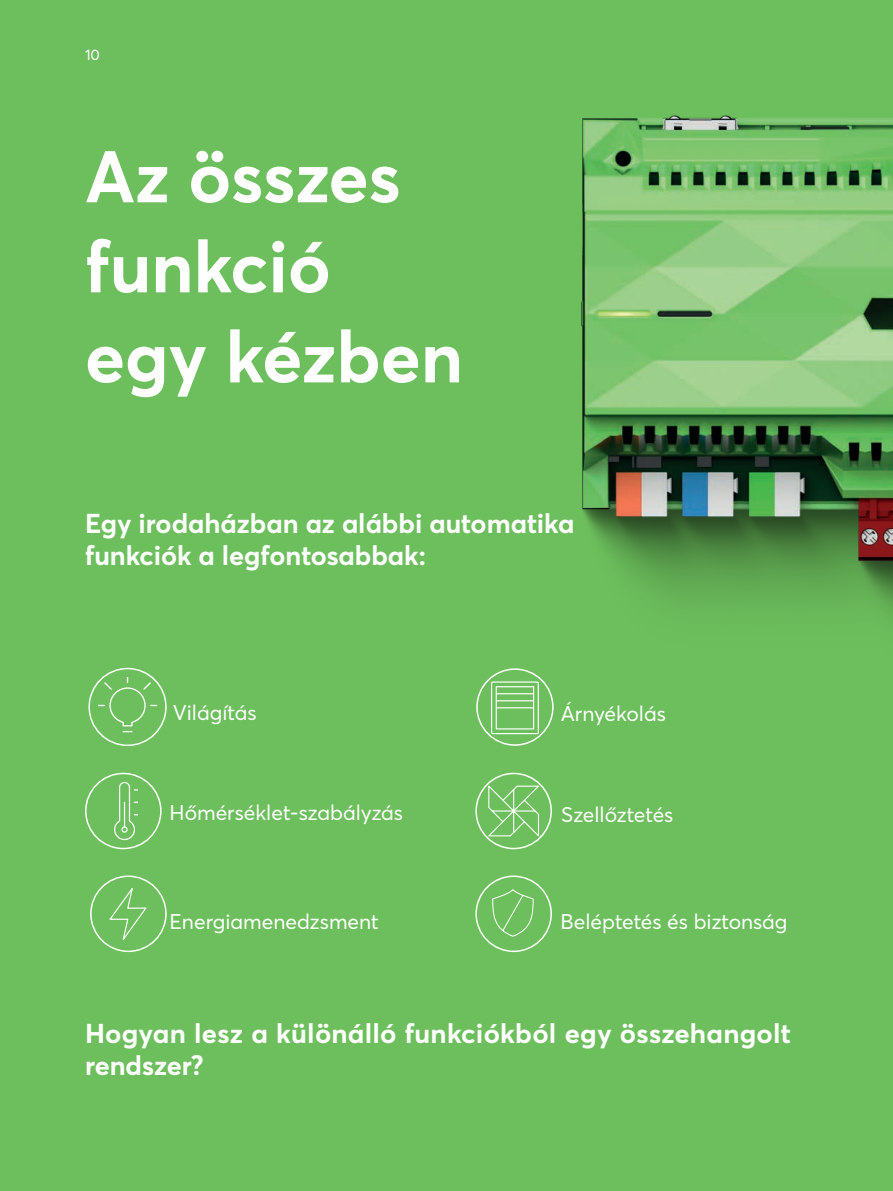
<style>
.page{position:relative;width:893px;height:1191px;background:#6dbf5d}
.page>*{position:absolute;margin:0;border:0;box-sizing:border-box;transform-origin:0 0}
.t1{font:700 72px/90px "Averta";color:#fff}
.t2{font:700 27px/32.4px "Averta";color:#fff}
.t3{font:21px "Averta";color:#fff}
.t4{font:15px "Averta";color:#fff}
</style>
<div class="page">
<img style="left:495px;top:115px;width:398px;height:586px">
<svg style="left:97px;top:678px;width:61px;height:58px"></svg>
<div style="left:88px;top:668px;width:79px;height:78px;border:2px solid #fff;border-radius:50%"></div>
<svg style="left:490px;top:681px;width:49px;height:54px"></svg>
<div style="left:476px;top:668px;width:78px;height:78px;border:2px solid #fff;border-radius:50%"></div>
<div style="left:85px;top:772px;width:77px;height:77px;border:2px solid #fff;border-radius:50%"></div>
<div style="left:475px;top:772px;width:77px;height:77px;border:2px solid #fff;border-radius:50%"></div>
<div style="left:90px;top:875px;width:77px;height:77px;border:2px solid #fff;border-radius:50%"></div>
<div style="left:475px;top:875px;width:77px;height:77px;border:2px solid #fff;border-radius:50%"></div>
<svg style="left:114px;top:781px;width:23px;height:59px"></svg>
<svg style="left:488px;top:785px;width:52px;height:52px"></svg>
<svg style="left:109px;top:888px;width:38px;height:51px"></svg>
<svg style="left:492px;top:889px;width:42px;height:48px"></svg>
<p class="t4" style="left:85px;top:44px;width:16px">10</p>
<p class="t1" style="left:85px;top:128px;width:380px">Az összes funkció egy kézben</p>
<p class="t2" style="left:85px;top:505px;width:491px">Egy irodaházban az alábbi automatika funkciók a legfontosabbak:</p>
<p class="t3" style="left:173px;top:697px;width:85px">Világítás</p>
<p class="t3" style="left:561px;top:699px;width:107px">Árnyékolás</p>
<p class="t3" style="left:170px;top:798px;width:235px">Hőmérséklet-szabályzás</p>
<p class="t3" style="left:170px;top:907px;width:211px">Energiamenedzsment</p>
<p class="t3" style="left:561px;top:800px;width:114px">Szellőztetés</p>
<p class="t3" style="left:560px;top:907px;width:229px">Beléptetés és biztonság</p>
<p class="t2" style="left:85px;top:1016px;width:707px">Hogyan lesz a különálló funkciókból egy összehangolt rendszer?</p>
</div>
